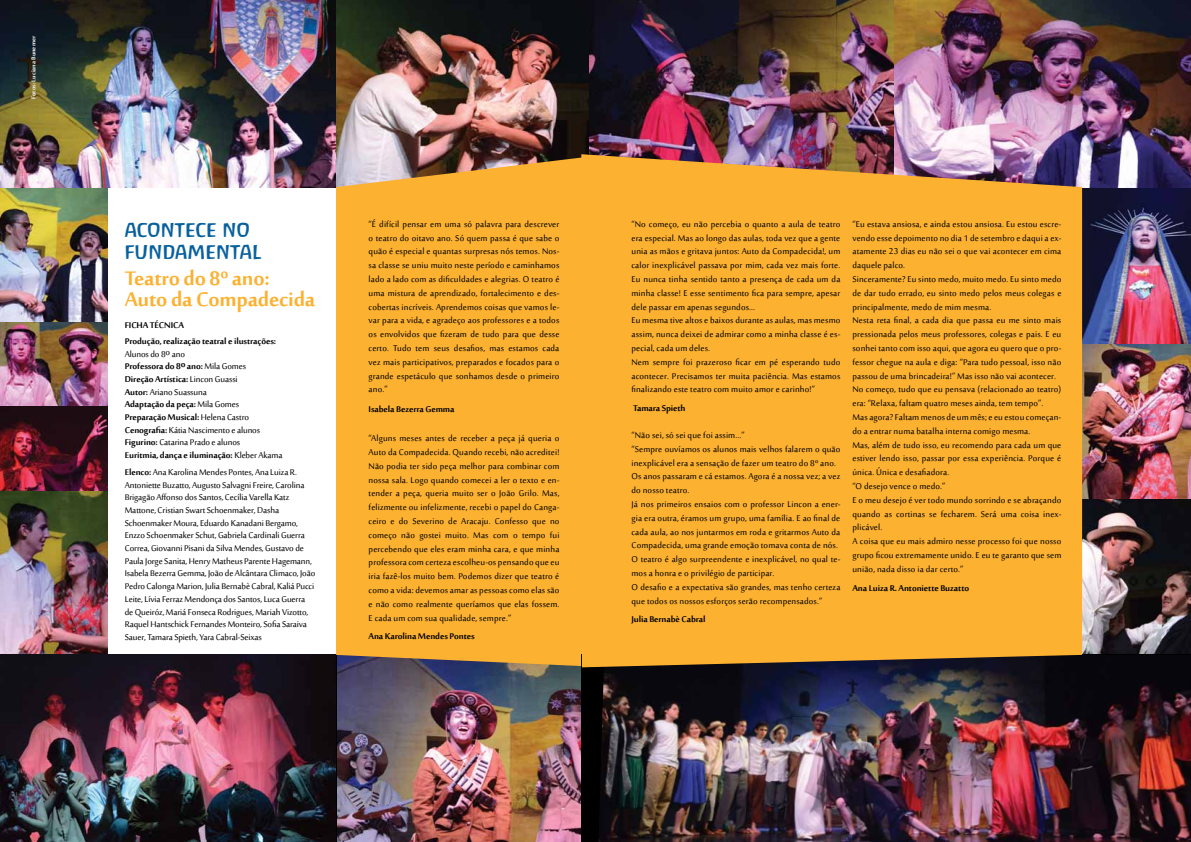
<style>
.page{position:relative;width:1191px;height:842px;background:#fff}
.page>*{position:absolute;margin:0;border:0;box-sizing:border-box;transform-origin:0 0}
.t1{font:700 27px/21px "Sakkal Majalla";letter-spacing:-.01em;color:#fcb131}
.t2{font:18px/21.6px "Baar Antropos Caps";color:#08619d}
.t3{font:11.5px/13.8px "Sakkal Majalla";letter-spacing:.01em;color:#000}
.t4{font:11.5px/12.7px "Sakkal Majalla";letter-spacing:-.01em;color:#000}
.t5{font:700 11.5px/15.7px "Sakkal Majalla";letter-spacing:-.01em;color:#000}
.t6{font:700 8px "Sakkal Majalla";color:#fff}
.s1{font-weight:700}
</style>
<div class="page">
<img style="left:0;top:490px;width:108px;height:165px">
<img style="left:0;top:187px;width:108px;height:303px">
<img style="left:336px;top:667px;width:245px;height:175px">
<img style="left:0;top:655px;width:336px;height:187px">
<img style="left:0;top:0;width:589px;height:187px">
<div style="left:336px;top:154px;width:245px;height:513px;background:#fcb131"></div>
<img style="left:1082px;top:344px;width:109px;height:311px">
<div style="left:581px;top:655px;width:610px;height:187px;background:#000"></div>
<img style="left:598px;top:655px;width:593px;height:187px">
<img style="left:1082px;top:187px;width:109px;height:157px">
<img style="left:589px;top:0;width:602px;height:187px">
<div style="left:581px;top:154px;width:501px;height:513px;background:#fcb131"></div>
<p class="t6" style="left:29px;top:99px;width:64px;rotate:-90deg">Fotos: Luciana Bunemer</p>
<h2 class="t2" style="left:125px;top:219px;width:138px">ACONTECE NO<br>FUNDAMENTAL</h2>
<h1 class="t1" style="left:125px;top:269px;width:192px">Teatro do 8<sup>o</sup> ano:<br>Auto da Compadecida</h1>
<p class="t5" style="left:125px;top:318px;width:153px">FICHA TÉCNICA<br>Produção, realização teatral e ilustrações:</p>
<p class="t4" style="left:125px;top:348px;width:159px">Alunos do 8o ano<br><span class="s1">Professora do 8</span><sup>o</sup> <span class="s1">ano:</span> Mila Gomes<br><span class="s1">Direção Artística:</span> Lincon Guassi<br><span class="s1">Autor:</span> Ariano Suassuna<br><span class="s1">Adaptação da peça:</span> Mila Gomes<br><span class="s1">Preparação Musical:</span> Helena Castro<br><span class="s1">Cenografia:</span> Kátia Nascimento e alunos<br><span class="s1">Figurino:</span> Catarina Prado e alunos<br><span class="s1">Euritmia, dança e iluminação:</span> Kleber Akama</p>
<p class="t4" style="left:125px;top:466px;width:192px"><span class="s1">Elenco:</span> Ana Karolina Mendes Pontes, Ana Luiza R.<br>Antoniette Buzatto, Augusto Salvagni Freire, Carolina Brigagão Affonso dos Santos, Cecília Varella Katz Mattone, Cristian Swart Schoenmaker, Dasha Schoenmaker Moura, Eduardo Kanadani Bergamo, Enzzo Schoenmaker Schut, Gabriela Cardinali Guerra Correa, Giovanni Pisani da Silva Mendes, Gustavo de Paula Jorge Sanita, Henry Matheus Parente Hagemann, Isabela Bezerra Gemma, João de Alcântara Climaco, João Pedro Calonga Marion, Julia Bernabè Cabral, Kaliá Pucci Leite, Lívia Ferraz Mendonça dos Santos, Luca Guerra de Queiróz, Mariá Fonseca Rodrigues, Mariah Vizotto, Raquel Hantschick Fernandes Monteiro, Sofia Saraiva Sauer, Tamara Spieth, Yara Cabral-Seixas</p>
<p class="t3" style="left:369px;top:218px;width:192px;text-align:justify">“É difícil pensar em uma só palavra para descrever o teatro do oitavo ano. Só quem passa é que sabe o quão é especial e quantas surpresas nós temos. Nos&shy;sa classe se uniu muito neste período e caminhamos lado a lado com as dificuldades e alegrias. O teatro é uma mistura de aprendizado, fortalecimento e des&shy;cobertas incríveis. Aprendemos coisas que vamos le&shy;var para a vida, e agradeço aos professores e a todos os envolvidos que fizeram de tudo para que desse certo. Tudo tem seus desafios, mas estamos cada vez mais participativos, preparados e focados para o grande espetáculo que sonhamos desde o primeiro ano.”</p>
<p class="t5" style="left:369px;top:402px;width:87px">Isabela Bezerra Gemma</p>
<p class="t3" style="left:369px;top:432px;width:192px;text-align:justify">“Alguns meses antes de receber a peça já queria o Auto da Compadecida. Quando recebi, não acreditei!<br>Não podia ter sido peça melhor para combinar com nossa sala. Logo quando comecei a ler o texto e en&shy;tender a peça, queria muito ser o João Grilo. Mas, felizmente ou infelizmente, recebi o papel do Canga&shy;ceiro e do Severino de Aracaju. Confesso que no começo não gostei muito. Mas com o tempo fui percebendo que eles eram minha cara, e que minha professora com certeza escolheu-os pensando que eu iria fazê-los muito bem. Podemos dizer que teatro é como a vida: devemos amar as pessoas como elas são e não como realmente queríamos que elas fossem.<br>E cada um com sua qualidade, sempre.”</p>
<p class="t5" style="left:369px;top:629px;width:108px">Ana Karolina Mendes Pontes</p>
<p class="t3" style="left:631px;top:218px;width:210px">“No começo, eu não percebia o quanto a aula de teatro era especial. Mas ao longo das aulas, toda vez que a gente unia as mãos e gritava juntos: Auto da Compadecida!, um calor inexplicável passava por mim, cada vez mais forte.<br>Eu nunca tinha sentido tanto a presença de cada um da minha classe! E esse sentimento fica para sempre, apesar dele passar em apenas segundos...<br>Eu mesma tive altos e baixos durante as aulas, mas mesmo assim, nunca deixei de admirar como a minha classe é es&shy;pecial, cada um deles.<br>Nem sempre foi prazeroso ficar em pé esperando tudo acontecer. Precisamos ter muita paciência. Mas estamos finalizando este teatro com muito amor e carinho!”</p>
<p class="t5" style="left:633px;top:401px;width:54px">Tamara Spieth</p>
<p class="t3" style="left:631px;top:429px;width:210px">“Não sei, só sei que foi assim...”<br>“Sempre ouvíamos os alunos mais velhos falarem o quão inexplicável era a sensação de fazer um teatro do 8º ano.<br>Os anos passaram e cá estamos. Agora é a nossa vez; a vez do nosso teatro.<br>Já nos primeiros ensaios com o professor Lincon a ener&shy;gia era outra, éramos um grupo, uma família. E ao final de cada aula, ao nos juntarmos em roda e gritarmos Auto da Compadecida, uma grande emoção tomava conta de nós.<br>O teatro é algo surpreendente e inexplicável, no qual te&shy;mos a honra e o privilégio de participar.<br>O desafio e a expectativa são grandes, mas tenho certeza que todos os nossos esforços serão recompensados.”</p>
<p class="t5" style="left:631px;top:612px;width:76px">Julia Bernabè Cabral</p>
<p class="t3" style="left:852px;top:218px;width:210px">“Eu estava ansiosa, e ainda estou ansiosa. Eu estou escre&shy;vendo esse depoimento no dia 1 de setembro e daqui a ex&shy;atamente 23 dias eu não sei o que vai acontecer em cima daquele palco.<br>Sinceramente? Eu sinto medo, muito medo. Eu sinto medo de dar tudo errado, eu sinto medo pelos meus colegas e principalmente, medo de mim mesma.<br>Nesta reta final, a cada dia que passa eu me sinto mais pressionada pelos meus professores, colegas e pais. E eu sonhei tanto com isso aqui, que agora eu quero que o pro&shy;fessor chegue na aula e diga: “Para tudo pessoal, isso não passou de uma brincadeira!” Mas isso não vai acontecer.<br>No começo, tudo que eu pensava (relacionado ao teatro) era: “Relaxa, faltam quatro meses ainda, tem tempo”.<br>Mas agora? Faltam menos de um mês; e eu estou começan&shy;do a entrar numa batalha interna comigo mesma.<br>Mas, além de tudo isso, eu recomendo para cada um que estiver lendo isso, passar por essa experiência. Porque é única. Única e desafiadora.<br>“O desejo vence o medo.”<br>E o meu desejo é ver todo mundo sorrindo e se abraçando quando as cortinas se fecharem. Será uma coisa inex&shy;plicável.<br>A coisa que eu mais admiro nesse processo foi que nosso grupo ficou extremamente unido. E eu te garanto que sem união, nada disso ia dar certo.”</p>
<p class="t5" style="left:852px;top:581px;width:118px">Ana Luiza R. Antoniette Buzatto</p>
</div>
